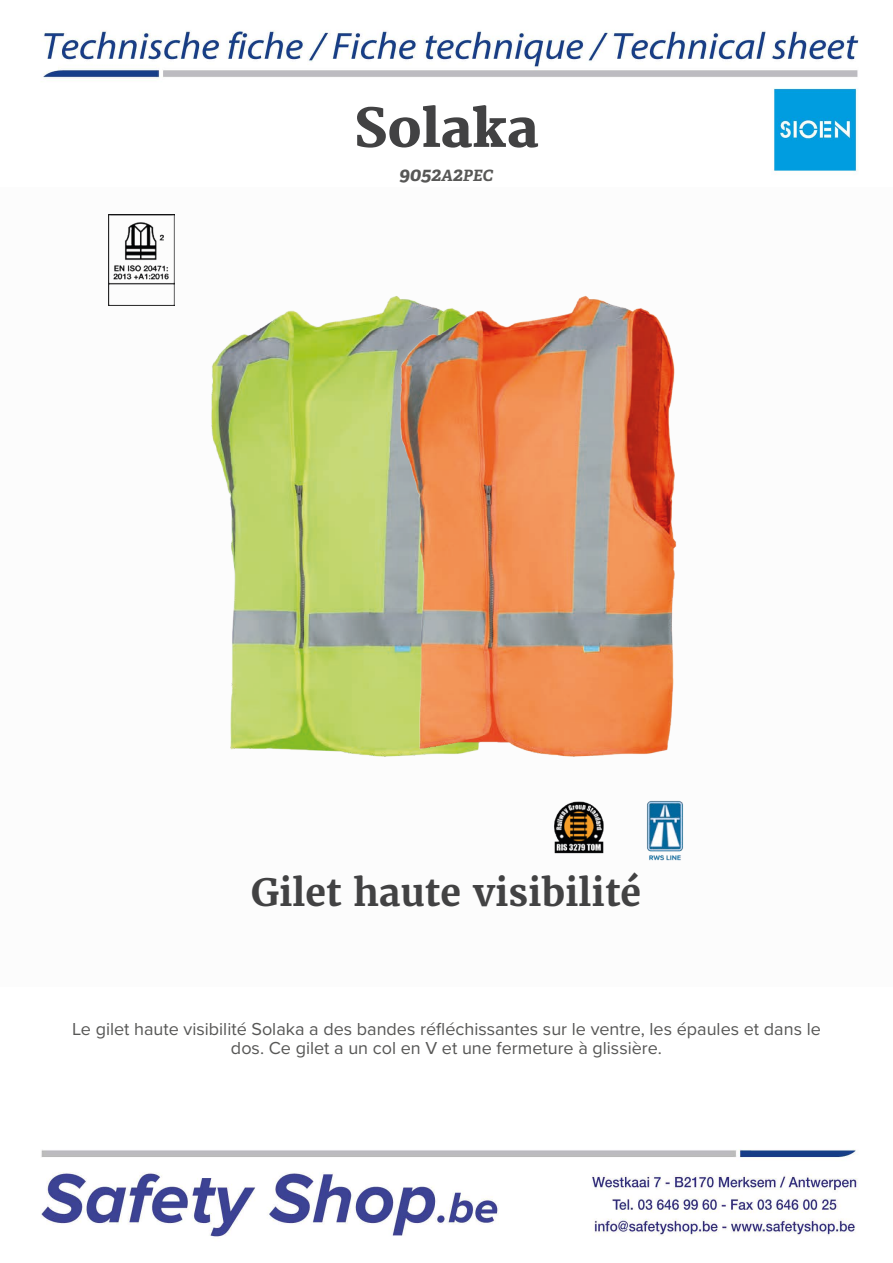
<style>
.page{position:relative;width:893px;height:1263px;background:#fff}
.page>*{position:absolute;margin:0;border:0;box-sizing:border-box;transform-origin:0 0}
.t1{font:800 52.5px "Merriweather";color:#424243}
.t2{font:700 37.5px "Merriweather";color:#424243}
.t3{font:italic 700 19.5px "Adelle PE";color:#575756}
.t4{font:18px/19.5px "Proxima Nova";color:#575756;text-align:center}
.s1{font-size:15.6px}
</style>
<div class="page">
<img style="left:40px;top:30px;width:819px;height:1207px">
<div style="left:0;top:187px;width:893px;height:800px;background:#fcfcfc"></div>
<img style="left:110px;top:170px;width:188px;height:580px">
<img style="left:298px;top:170px;width:485px;height:691px">
<h1 class="t1" style="left:354px;top:98px;width:186px">Solaka</h1>
<p class="t3" style="left:399px;top:160px;width:95px">9052<span class="s1">A</span>2<span class="s1">PEC</span></p>
<h2 class="t2" style="left:251px;top:868px;width:392px">Gilet haute visibilité</h2>
<p class="t4" style="left:72px;top:1018px;width:750px">Le gilet haute visibilité Solaka a des bandes réfléchissantes sur le ventre, les épaules et dans le dos. Ce gilet a un col en V et une fermeture à glissière.</p>
</div>
